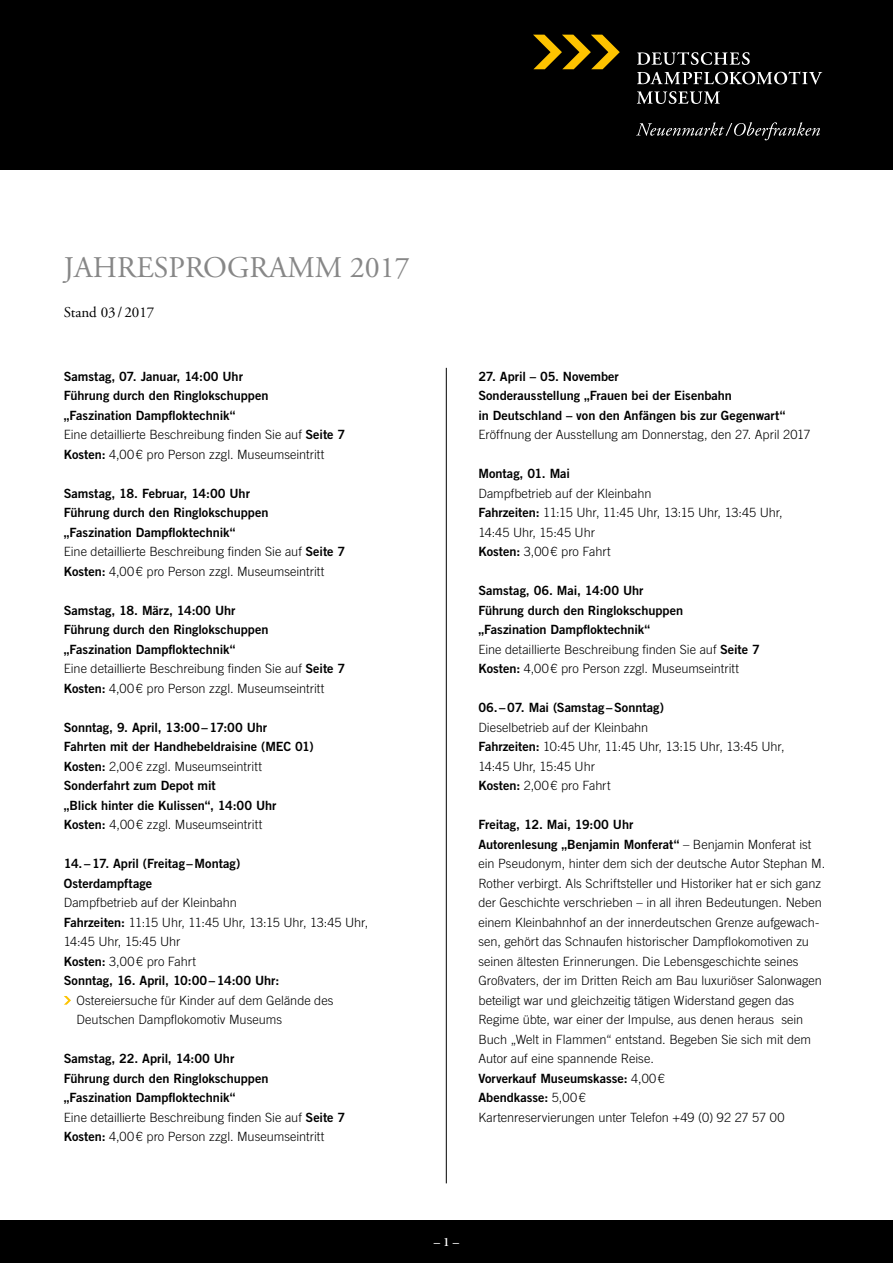
<style>
.page{position:relative;width:893px;height:1263px;background:#fff}
.page>*{position:absolute;margin:0;border:0;box-sizing:border-box;transform-origin:0 0}
.t1{font:30px "Adobe Garamond Pro";color:#878787}
.t2{font:15px "Adobe Garamond Pro";color:#000}
.t3{font:300 12.75px/19.5px "Trade Gothic LT Pro";color:#000}
.t4{font:12.75px/19.5px "Trade Gothic LT Pro Bd 2";color:#000}
.t5{font:600 12.75px "Adobe Garamond Pro";color:#fff}
.s1{font-family:"Trade Gothic LT Pro Bd 2";font-weight:400}
.s2{font-family:"Trade Gothic LT Pro";font-weight:300}
</style>
<div class="page">
<div style="left:0;top:1220px;width:893px;height:43px;background:#000"></div>
<div style="left:0;top:0;width:893px;height:170px;background:#000"></div>
<svg style="left:533px;top:35px;width:87px;height:34px"></svg>
<svg style="left:637px;top:52px;width:113px;height:13px"></svg>
<svg style="left:637px;top:71px;width:185px;height:13px"></svg>
<svg style="left:637px;top:91px;width:83px;height:13px"></svg>
<svg style="left:636px;top:122px;width:184px;height:18px"></svg>
<hr style="left:446px;top:368px;width:1px;height:815px;background:#000">
<svg style="left:64px;top:996px;width:7px;height:9px"></svg>
<h1 class="t1" style="left:64px;top:249px;width:348px">JAHRESPROGRAMM 2017</h1>
<p class="t2" style="left:64px;top:303px;width:92px">Stand 03/ 2017</p>
<p class="t4" style="left:64px;top:366px;width:206px">Samstag, 07. Januar, 14:00 Uhr<br>Führung durch den Ringlokschuppen „Faszination Dampfloktechnik“</p>
<p class="t3" style="left:64px;top:425px;width:283px">Eine detaillierte Beschreibung finden Sie auf <span class="s1">Seite 7<br>Kosten:</span> 4,00€ pro Person zzgl. Museumseintritt</p>
<p class="t4" style="left:64px;top:483px;width:206px">Samstag, 18. Februar, 14:00 Uhr<br>Führung durch den Ringlokschuppen „Faszination Dampfloktechnik“</p>
<p class="t3" style="left:64px;top:542px;width:283px">Eine detaillierte Beschreibung finden Sie auf <span class="s1">Seite 7<br>Kosten:</span> 4,00€ pro Person zzgl. Museumseintritt</p>
<p class="t4" style="left:64px;top:600px;width:206px">Samstag, 18. März, 14:00 Uhr<br>Führung durch den Ringlokschuppen „Faszination Dampfloktechnik“</p>
<p class="t3" style="left:64px;top:659px;width:283px">Eine detaillierte Beschreibung finden Sie auf <span class="s1">Seite 7<br>Kosten:</span> 4,00€ pro Person zzgl. Museumseintritt</p>
<p class="t4" style="left:64px;top:717px;width:251px">Sonntag, 9. April, 13:00–17:00 Uhr<br>Fahrten mit der Handhebeldraisine (MEC 01)</p>
<p class="t3" style="left:64px;top:756px;width:200px"><span class="s1">Kosten:</span> 2,00€ zzgl. Museumseintritt</p>
<p class="t4" style="left:64px;top:775px;width:214px">Sonderfahrt zum Depot mit<br>„Blick hinter die Kulissen“, 14:00 Uhr</p>
<p class="t3" style="left:64px;top:815px;width:200px"><span class="s1">Kosten:</span> 4,00€ zzgl. Museumseintritt</p>
<p class="t4" style="left:64px;top:853px;width:178px">14.–17. April (Freitag–Montag)<br>Osterdampftage</p>
<p class="t3" style="left:64px;top:893px;width:306px">Dampfbetrieb auf der Kleinbahn<br><span class="s1">Fahrzeiten:</span> 11:15 Uhr, 11:45 Uhr, 13:15 Uhr, 13:45 Uhr,<br>14:45 Uhr, 15:45 Uhr<br><span class="s1">Kosten:</span> 3,00€ pro Fahrt</p>
<p class="t4" style="left:64px;top:970px;width:217px">Sonntag, 16. April, 10:00–14:00 Uhr:</p>
<p class="t3" style="left:77px;top:990px;width:259px">Ostereiersuche für Kinder auf dem Gelände des<br>Deutschen Dampflokomotiv Museums</p>
<p class="t4" style="left:64px;top:1049px;width:206px">Samstag, 22. April, 14:00 Uhr<br>Führung durch den Ringlokschuppen „Faszination Dampfloktechnik“</p>
<p class="t3" style="left:64px;top:1107px;width:283px">Eine detaillierte Beschreibung finden Sie auf <span class="s1">Seite 7<br>Kosten:</span> 4,00€ pro Person zzgl. Museumseintritt</p>
<p class="t4" style="left:478px;top:366px;width:308px">27. April – 05. November<br>Sonderausstellung „Frauen bei der Eisenbahn<br>in Deutschland – von den Anfängen bis zur Gegenwart“</p>
<p class="t3" style="left:478px;top:425px;width:334px">Eröffnung der Ausstellung am Donnerstag, den 27. April 2017</p>
<p class="t4" style="left:478px;top:463px;width:93px">Montag, 01. Mai</p>
<p class="t3" style="left:478px;top:483px;width:306px">Dampfbetrieb auf der Kleinbahn<br><span class="s1">Fahrzeiten:</span> 11:15 Uhr, 11:45 Uhr, 13:15 Uhr, 13:45 Uhr,<br>14:45 Uhr, 15:45 Uhr<br><span class="s1">Kosten:</span> 3,00€ pro Fahrt</p>
<p class="t4" style="left:478px;top:580px;width:206px">Samstag, 06. Mai, 14:00 Uhr<br>Führung durch den Ringlokschuppen „Faszination Dampfloktechnik“</p>
<p class="t3" style="left:478px;top:639px;width:283px">Eine detaillierte Beschreibung finden Sie auf <span class="s1">Seite 7<br>Kosten:</span> 4,00€ pro Person zzgl. Museumseintritt</p>
<p class="t4" style="left:478px;top:697px;width:187px">06. –07. Mai (Samstag–Sonntag)</p>
<p class="t3" style="left:478px;top:717px;width:308px">Dieselbetrieb auf der Kleinbahn<br><span class="s1">Fahrzeiten:</span> 10:45 Uhr, 11:45 Uhr, 13:15 Uhr, 13:45 Uhr, 14:45 Uhr, 15:45 Uhr<br><span class="s1">Kosten:</span> 2,00€ pro Fahrt</p>
<p class="t4" style="left:478px;top:814px;width:335px">Freitag, 12. Mai, 19:00 Uhr<br>Autorenlesung „Benjamin Monferat“ <span class="s2">– Benjamin Monferat ist</span></p>
<p class="t3" style="left:478px;top:854px;width:348px">ein Pseudonym, hinter dem sich der deutsche Autor Stephan M.<br>Rother verbirgt. Als Schriftsteller und Historiker hat er sich ganz der Geschichte verschrieben – in all ihren Bedeutungen. Neben einem Kleinbahnhof an der innerdeutschen Grenze aufgewach&shy;sen, gehört das Schnaufen historischer Dampflokomotiven zu seinen ältesten Erinnerungen. Die Lebensgeschichte seines Großvaters, der im Dritten Reich am Bau luxuriöser Salonwagen beteiligt war und gleichzeitig tätigen Widerstand gegen das Regime übte, war einer der Impulse, aus denen heraus sein Buch „Welt in Flammen“ entstand. Begeben Sie sich mit dem Autor auf eine spannende Reise.</p>
<p class="t4" style="left:478px;top:1068px;width:188px">Vorverkauf Museumskasse: <span class="s2">4,00€<br></span>Abendkasse: <span class="s2">5,00€</span></p>
<p class="t3" style="left:478px;top:1107px;width:308px">Kartenreservierungen unter Telefon +49 (0) 92 27 57 00</p>
<p class="t5" style="left:434px;top:1235px;width:27px">– 1 –</p>
</div>
